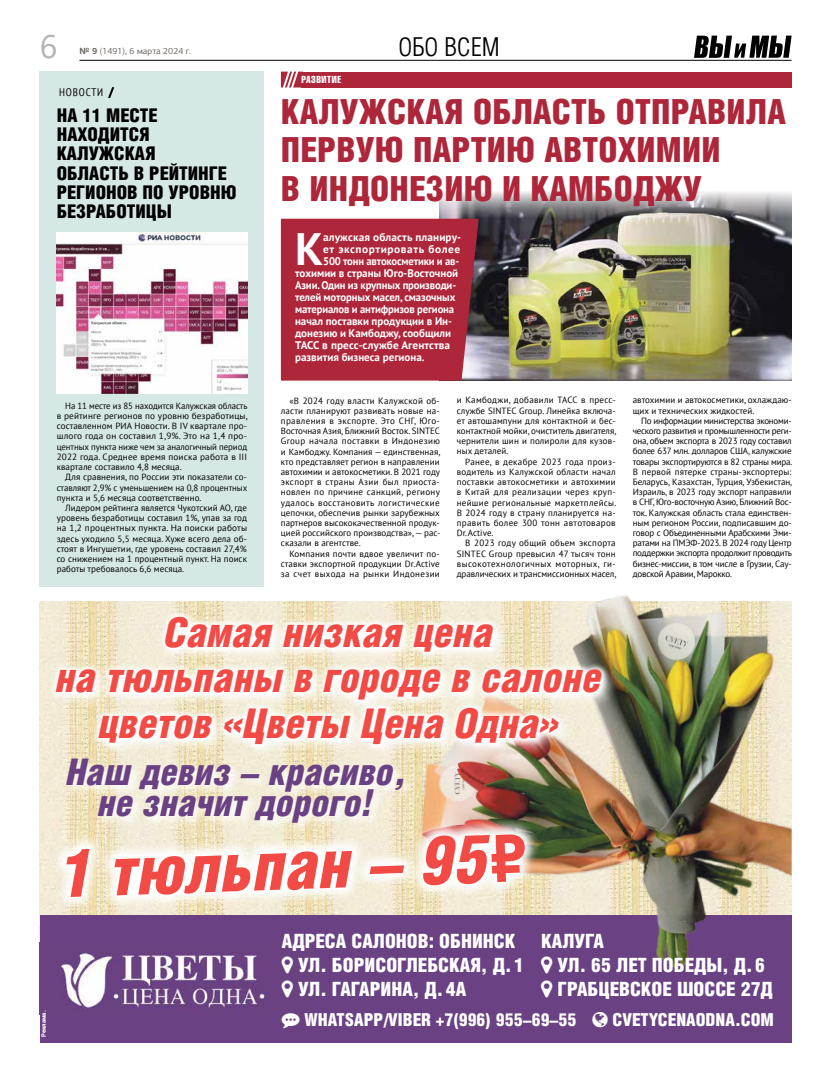
<style>
.page{position:relative;width:820px;height:1078px;background:#fff}
.page>*{position:absolute;margin:0;border:0;box-sizing:border-box;transform-origin:0 0}
.t1{font:italic 900 67.3px "Helios Cond";color:#f24a45}
.t2{font:700 45.3px "PT Sans";color:#fff}
.t3{font:italic 900 41.1px/45.2px "Helios Cond";color:#f24a45;text-align:center}
.t4{font:italic 900 36.8px/30.9px "Helios Cond";color:#6a4183;text-align:center}
.t5{font:900 34.7px/38.6px "Helios Cond";letter-spacing:.005em;color:#ae2639}
.t6{font:32.5px "Segoe UI";color:#b6b4b2}
.t7{font:300 25px "Helios Cond";color:#000}
.t8{font:900 19.7px/23.6px "Helios Cond";color:#fff}
.t9{font:900 18.9px/19.3px "Helios Cond";color:#000}
.t10{font:900 17.9px "Helios Cond";color:#fff}
.t11{font:700 11px "PT Sans";color:#fff}
.t12{font:700 11px "PT Sans";letter-spacing:.05em;color:#fff}
.t13{font:condensed 11px "PT Sans";letter-spacing:.08em;color:#000}
.t14{font:10px "AG Letterica Compressed C";letter-spacing:.055em;color:#fff}
.t15{font:9px/10.2px "PT Sans";letter-spacing:.005em;color:#000;text-align:justify}
.t16{font:9px "PF Agora Sans Pro";color:#6b6662}
.t17{font:900 6px "Roboto";color:#fff}
.s1{font-weight:700}
.s2{font-family:"Tilda Sans";font-weight:800;font-style:normal}
</style>
<div class="page">
<hr style="left:79px;top:60px;width:712px;height:1px;background:#000">
<svg style="left:694px;top:36px;width:97px;height:22px"></svg>
<img style="left:40px;top:601px;width:334px;height:313px">
<div style="left:40px;top:914px;width:751px;height:128px;background:#6a4183"></div>
<svg style="left:64px;top:759px;width:310px;height:57px;background:#f4eeda"></svg>
<img style="left:374px;top:594px;width:417px;height:374px">
<img style="left:53px;top:613px;width:564px;height:146px">
<svg style="left:48px;top:609px;width:561px;height:142px"></svg>
<svg style="left:50px;top:816px;width:492px;height:98px"></svg>
<img style="left:61px;top:952px;width:208px;height:59px">
<svg style="left:281px;top:72px;width:20px;height:15px"></svg>
<div style="left:301px;top:72px;width:490px;height:15px;background:#ae2639"></div>
<div style="left:40px;top:72px;width:224px;height:514px;background:#d6e8e5"></div>
<svg style="left:108px;top:87px;width:6px;height:11px"></svg>
<img style="left:439px;top:192px;width:352px;height:188px">
<div style="left:281px;top:219px;width:197px;height:161px;background:#ae2639"></div>
<img style="left:57px;top:233px;width:190px;height:160px">
<svg style="left:541px;top:956px;width:11px;height:12px"></svg>
<h3 class="t6" style="left:40px;top:16px;width:19px">6</h3>
<p class="t16" style="left:79px;top:46px;width:113px"><span class="s1">№ 9</span> (1491), 6 марта 2024 г.</p>
<h3 class="t7" style="left:398px;top:35px;width:103px">ОБО ВСЕМ</h3>
<p class="t14" style="left:301px;top:74px;width:41px">РАЗВИТИЕ</p>
<p class="t13" style="left:59px;top:85px;width:46px">НОВОСТИ</p>
<h3 class="t9" style="left:57px;top:105px;width:181px">НА 11 МЕСТЕ<br>НАХОДИТСЯ<br>КАЛУЖСКАЯ<br>ОБЛАСТЬ В РЕЙТИНГЕ<br>РЕГИОНОВ ПО УРОВНЮ<br>БЕЗРАБОТИЦЫ</h3>
<p class="t15" style="left:57px;top:400px;width:192px;text-indent:9px">На 11 месте из 85 находится Калужская область в рейтинге регионов по уровню безработицы, составленном РИА Новости. В IV квартале про&shy;шлого года он составил 1,9%. Это на 1,4 про&shy;центных пункта ниже чем за аналогичный период 2022 года. Среднее время поиска работа в III квартале составило 4,8 месяца.</p>
<p class="t15" style="left:57px;top:471px;width:192px;text-indent:9px">Для сравнения, по России эти показатели со&shy;ставляют 2,9% с уменьшением на 0,8 процентных пункта и 5,6 месяца соответственно.</p>
<p class="t15" style="left:57px;top:502px;width:192px;text-indent:9px">Лидером рейтинга является Чукотский АО, где уровень безработицы составил 1%, упав за год на 1,2 процентных пункта. На поиски работы здесь уходило 5,5 месяца. Хуже всего дела об&shy;стоят в Ингушетии, где уровень составил 27,4% со снижением на 1 процентный пункт. На поиск работы требовалось 6,6 месяца.</p>
<h3 class="t5" style="left:281px;top:91px;width:506px">КАЛУЖСКАЯ ОБЛАСТЬ ОТПРАВИЛА<br>ПЕРВУЮ ПАРТИЮ АВТОХИМИИ<br>В ИНДОНЕЗИЮ И КАМБОДЖУ</h3>
<h2 class="t2" style="left:295px;top:219px;width:30px">К</h2>
<p class="t11" style="left:323px;top:229px;width:139px">алужская область планиру-</p>
<p class="t12" style="left:323px;top:241px;width:138px">ет экспортировать более</p>
<p class="t11" style="left:323px;top:253px;width:137px">500 тонн автокосметики и ав-</p>
<p class="t11" style="left:295px;top:265px;width:165px">тохимии в страны Юго-Восточной</p>
<p class="t11" style="left:295px;top:277px;width:163px">Азии. Один из крупных производи-</p>
<p class="t11" style="left:295px;top:289px;width:162px">телей моторных масел, смазочных</p>
<p class="t11" style="left:295px;top:301px;width:160px">материалов и антифризов региона</p>
<p class="t11" style="left:295px;top:313px;width:159px">начал поставки продукции в Ин-</p>
<p class="t11" style="left:295px;top:325px;width:158px">донезию и Камбоджу, сообщили</p>
<p class="t11" style="left:295px;top:337px;width:156px">ТАСС в пресс-службе Агентства</p>
<p class="t11" style="left:295px;top:349px;width:131px">развития бизнеса региона.</p>
<p class="t15" style="left:281px;top:395px;width:161px;text-indent:9px">«В 2024 году власти Калужской об&shy;ласти планируют развивать новые на&shy;правления в экспорте. Это СНГ, Юго-Восточная Азия, Ближний Восток. SINTEC Group начала поставки в Индонезию и Камбоджу. Компания — единственная, кто представляет регион в направлении автохимии и автокосметики. В 2021 году экспорт в страны Азии был приоста&shy;новлен по причине санкций, региону удалось восстановить логистические цепочки, обеспечив рынки зарубежных партнеров высококачественной продук&shy;цией российского производства»,— рас&shy;сказали в агентстве.</p>
<p class="t15" style="left:281px;top:548px;width:160px;text-indent:9px">Компания почти вдвое увеличит по&shy;ставки экспортной продукции Dr.Active за счет выхода на рынки Индонезии</p>
<p class="t15" style="left:456px;top:395px;width:161px">и Камбоджи, добавили ТАСС в пресс&shy;службе SINTEC Group. Линейка включа&shy;ет автошампуни для контактной и бес&shy;контактной мойки, очиститель двигателя, чернители шин и полироли для кузов&shy;ных деталей.</p>
<p class="t15" style="left:456px;top:456px;width:161px;text-indent:9px">Ранее, в декабре 2023 года произ&shy;водитель из Калужской области начал поставки автокосметики и автохимии в Китай для реализации через круп&shy;нейшие региональные маркетплейсы.<br>В 2024 году в страну планируется на&shy;править более 300 тонн автотоваров Dr.Active.</p>
<p class="t15" style="left:456px;top:537px;width:161px;text-indent:9px">В 2023 году общий объем экспорта SINTEC Group превысил 47 тысяч тонн высокотехнологичных моторных, ги&shy;дравлических и трансмиссионных масел,</p>
<p class="t15" style="left:632px;top:395px;width:160px">автохимии и автокосметики, охлаждаю&shy;щих и технических жидкостей.</p>
<p class="t15" style="left:632px;top:415px;width:161px;text-indent:9px">По информации министерства экономи&shy;ческого развития и промышленности реги&shy;она, объем экспорта в 2023 году составил более 637 млн. долларов США, калужские товары экспортируются в 82 страны мира.<br>В первой пятерке страны-экспортеры:<br>Беларусь, Казахстан, Турция, Узбекистан, Израиль, в 2023 году экспорт направили в СНГ, Юго-восточную Азию, Ближний Вос&shy;ток. Калужская область стала единствен&shy;ным регионом России, подписавшим до&shy;говор с Объединенными Арабскими Эми&shy;ратами на ПМЭФ‑2023. В 2024 году Центр поддержки экспорта продолжит проводить бизнес-миссии, в том числе в Грузии, Сау&shy;довской Аравии, Марокко.</p>
<h3 class="t3" style="left:56px;top:609px;width:547px">Самая низкая цена<br>на тюльпаны в городе в салоне цветов «Цветы Цена Одна»</h3>
<h3 class="t4" style="left:66px;top:756px;width:341px">Наш девиз – красиво, не значит дорого!</h3>
<h1 class="t1" style="left:59px;top:834px;width:468px;rotate:-2deg">1 тюльпан – 95<span class="s2">₽</span></h1>
<h3 class="t8" style="left:298px;top:929px;width:227px;text-indent:-16px">АДРЕСА САЛОНОВ: ОБНИНСК<br>УЛ. БОРИСОГЛЕБСКАЯ, Д.1<br>УЛ. ГАГАРИНА, Д.4А</h3>
<h3 class="t8" style="left:557px;top:929px;width:217px;text-indent:-16px">КАЛУГА<br>УЛ. 65 ЛЕТ ПОБЕДЫ, Д.6<br>ГРАБЦЕВСКОЕ ШОССЕ 27Д</h3>
<p class="t17" style="left:39px;top:1036px;width:28px;rotate:-90deg">Реклама.</p>
<h3 class="t10" style="left:304px;top:1009px;width:273px">WHATSAPP/VIBER +7(996) 955–69–55</h3>
<h3 class="t10" style="left:612px;top:1008px;width:163px">CVETYCENAODNA.COM</h3>
</div>
